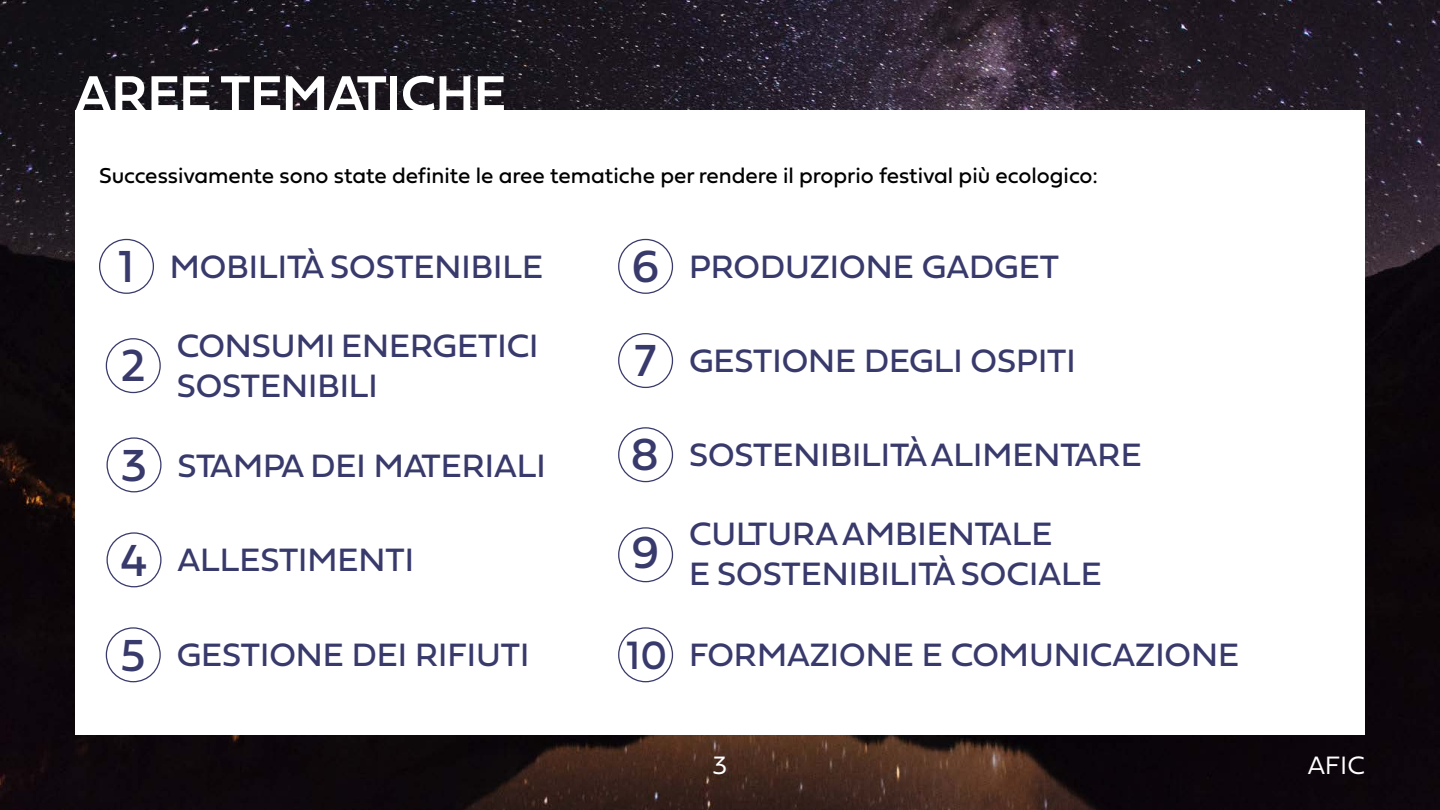
<style>
.page{position:relative;width:1440px;height:810px;background:#fff}
.page>*{position:absolute;margin:0;border:0;box-sizing:border-box;transform-origin:0 0}
.t1{font:600 52.5px "Fieldwork Hum";color:#fff}
.t2{font:46.88px "Fieldwork Geo";color:#393a6c}
.t3{font:33.75px/40.5px "Fieldwork Geo";color:#393a6c}
.t4{font:300 26.25px "Fieldwork Geo";color:#fff}
.t5{font:22.5px "Fieldwork Geo";color:#000}
.s1{font-size:46.88px}
.s2{font-size:41.25px}
</style>
<div class="page">
<img style="left:0;top:0;width:1440px;height:810px">
<div style="left:75px;top:111px;width:1290px;height:624px;background:#fff"></div>
<div style="left:99px;top:239px;width:55px;height:55px;border:1px solid #393a6c;border-radius:50%"></div>
<div style="left:107px;top:437px;width:55px;height:55px;border:1px solid #393a6c;border-radius:50%"></div>
<div style="left:106px;top:627px;width:55px;height:55px;border:1px solid #393a6c;border-radius:50%"></div>
<div style="left:618px;top:333px;width:55px;height:55px;border:1px solid #393a6c;border-radius:50%"></div>
<div style="left:618px;top:527px;width:55px;height:55px;border:1px solid #393a6c;border-radius:50%"></div>
<div style="left:106px;top:338px;width:55px;height:55px;border:1px solid #393a6c;border-radius:50%"></div>
<div style="left:107px;top:532px;width:55px;height:55px;border:1px solid #393a6c;border-radius:50%"></div>
<div style="left:618px;top:239px;width:55px;height:55px;border:1px solid #393a6c;border-radius:50%"></div>
<div style="left:618px;top:427px;width:55px;height:55px;border:1px solid #393a6c;border-radius:50%"></div>
<div style="left:618px;top:627px;width:55px;height:55px;border:1px solid #393a6c;border-radius:50%"></div>
<h1 class="t1" style="left:75px;top:52px;width:432px">AREE TEMATICHE</h1>
<p class="t5" style="left:99px;top:158px;width:1001px">Successivamente sono state definite le aree tematiche per rendere il proprio festival più ecologico:</p>
<p class="t3" style="left:119px;top:245px;width:426px"><span class="s1">1</span> MOBILITÀ SOSTENIBILE</p>
<h2 class="t2" style="left:121px;top:329px;width:26px">2</h2>
<p class="t3" style="left:177px;top:324px;width:363px">CONSUMI ENERGETICI<br>SOSTENIBILI</p>
<p class="t3" style="left:121px;top:444px;width:426px"><span class="s1">3</span> STAMPA DEI MATERIALI</p>
<p class="t3" style="left:121px;top:539px;width:295px"><span class="s1">4</span> ALLESTIMENTI</p>
<p class="t3" style="left:121px;top:634px;width:410px"><span class="s1">5</span> GESTIONE DEI RIFIUTI</p>
<p class="t3" style="left:632px;top:245px;width:429px"><span class="s1">6</span> PRODUZIONE GADGET</p>
<p class="t3" style="left:635px;top:339px;width:443px"><span class="s1">7</span> GESTIONE DEGLI OSPITI</p>
<p class="t3" style="left:630px;top:433px;width:513px"><span class="s1">8</span> SOSTENIBILITÀ ALIMENTARE</p>
<h2 class="t2" style="left:632px;top:515px;width:29px">9</h2>
<p class="t3" style="left:689px;top:512px;width:414px">CULTURA AMBIENTALE<br>E SOSTENIBILITÀ SOCIALE</p>
<p class="t3" style="left:627px;top:634px;width:614px"><span class="s2">10</span> FORMAZIONE E COMUNICAZIONE</p>
<p class="t4" style="left:713px;top:744px;width:16px">3</p>
<p class="t4" style="left:1308px;top:744px;width:59px">AFIC</p>
</div>
